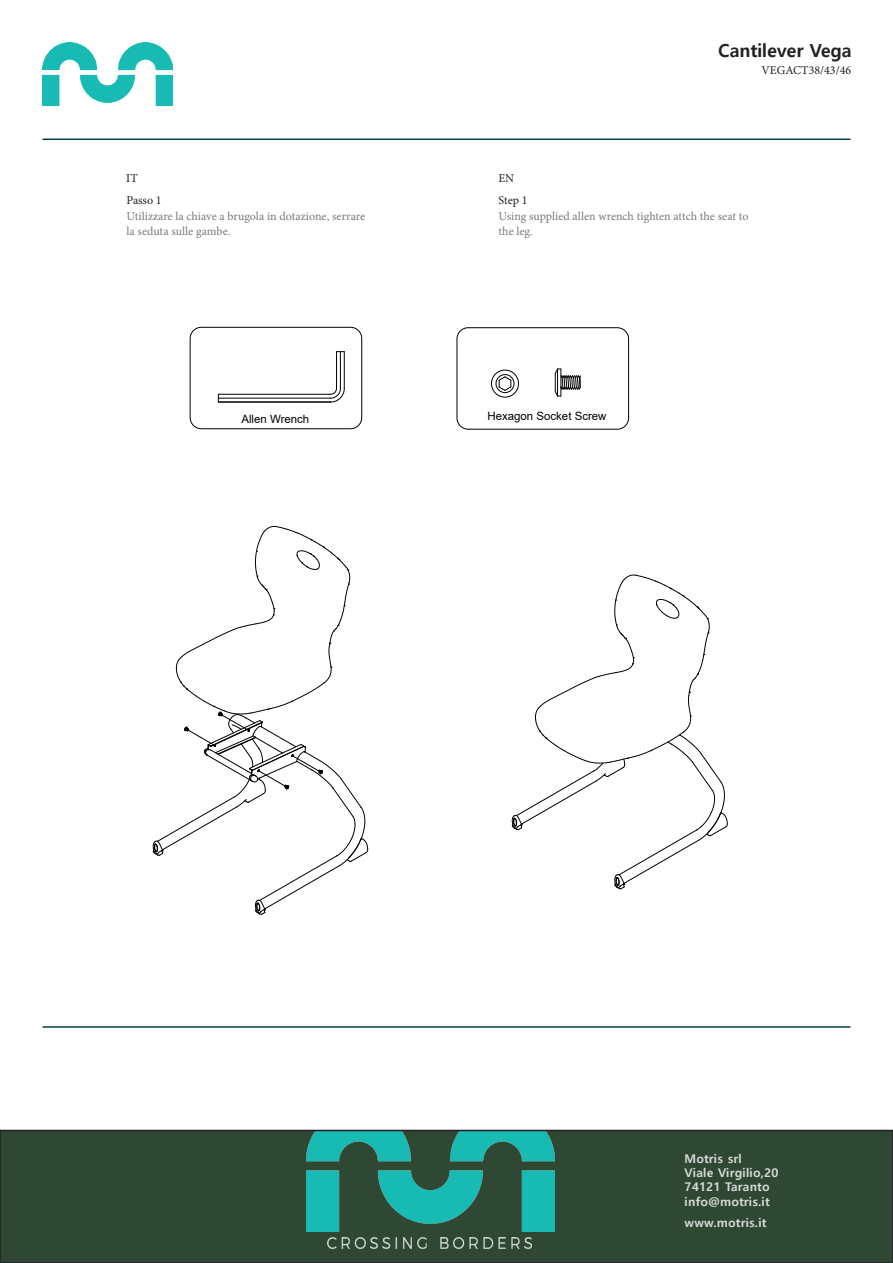
<style>
.page{position:relative;width:893px;height:1263px;background:#fff}
.page>*{position:absolute;margin:0;border:0;box-sizing:border-box;transform-origin:0 0}
.t1{font:700 18px "Malgun Gothic";color:#231f20}
.t2{font:12px/14.4px "Minion Pro";color:#231f20}
.t3{font:700 12px/14.4px "Malgun Gothic";letter-spacing:.02em;color:#fff}
.t4{font:11.4px "Arial";color:#000001}
</style>
<div class="page">
<hr style="left:43px;top:1026px;width:807px;height:2px;background:#063d3a">
<div style="left:0;top:1130px;width:893px;height:133px;background:#2e4834"></div>
<img style="left:306px;top:1133px;width:249px;height:98px">
<div style="left:0;top:1130px;width:893px;height:133px;border:2px solid #231f20"></div>
<img style="left:43px;top:42px;width:130px;height:63px">
<img style="left:327px;top:1237px;width:204px;height:11px">
<hr style="left:43px;top:139px;width:807px;height:1px;background:#063d3a">
<svg style="left:152px;top:526px;width:216px;height:389px"></svg>
<svg style="left:511px;top:574px;width:217px;height:315px"></svg>
<hr style="left:336px;top:352px;width:1px;height:36px;background:#000001">
<hr style="left:340px;top:352px;width:1px;height:36px;background:#000001">
<hr style="left:344px;top:352px;width:1px;height:36px;background:#000001">
<svg style="left:330px;top:388px;width:15px;height:15px"></svg>
<hr style="left:218px;top:394px;width:113px;height:1px;background:#000001">
<hr style="left:218px;top:398px;width:113px;height:1px;background:#000001">
<hr style="left:218px;top:402px;width:113px;height:1px;background:#000001">
<div style="left:190px;top:327px;width:172px;height:102px;border:1px solid #000001;border-radius:11px"></div>
<div style="left:457px;top:327px;width:172px;height:102px;border:1px solid #000001;border-radius:11px"></div>
<div style="left:491px;top:370px;width:27px;height:27px;border:1px solid #000001;border-radius:50%"></div>
<div style="left:496px;top:375px;width:18px;height:18px;border:1px solid #000001;border-radius:50%"></div>
<svg style="left:498px;top:376px;width:14px;height:15px"></svg>
<svg style="left:554px;top:368px;width:27px;height:29px"></svg>
<h1 class="t1" style="left:718px;top:40px;width:135px">Cantilever Vega</h1>
<p class="t2" style="left:761px;top:63px;width:91px">VEGACT38/43/46</p>
<p class="t2" style="left:126px;top:171px;width:13px">IT</p>
<p class="t2" style="left:498px;top:171px;width:17px">EN</p>
<p class="t2" style="left:127px;top:193px;width:37px">Passo 1</p>
<p class="t2" style="left:499px;top:193px;width:30px">Step 1</p>
<p class="t2" style="left:126px;top:209px;width:240px">Utilizzare la chiave a brugola in dotazione, serrare la seduta sulle gambe.</p>
<p class="t2" style="left:499px;top:209px;width:251px">Using supplied allen wrench tighten attch the seat to the leg.</p>
<p class="t4" style="left:241px;top:411px;width:69px">Allen Wrench</p>
<p class="t4" style="left:475px;top:404px;width:121px">Hexagon Socket Screw</p>
<p class="t4" style="left:487px;top:408px;width:121px">Hexagon Socket Screw</p>
<p class="t3" style="left:685px;top:1151px;width:95px">Motris srl<br>Viale Virgilio,20<br>74121 Taranto info@motris.it</p>
<p class="t3" style="left:685px;top:1216px;width:83px">www.motris.it</p>
</div>
